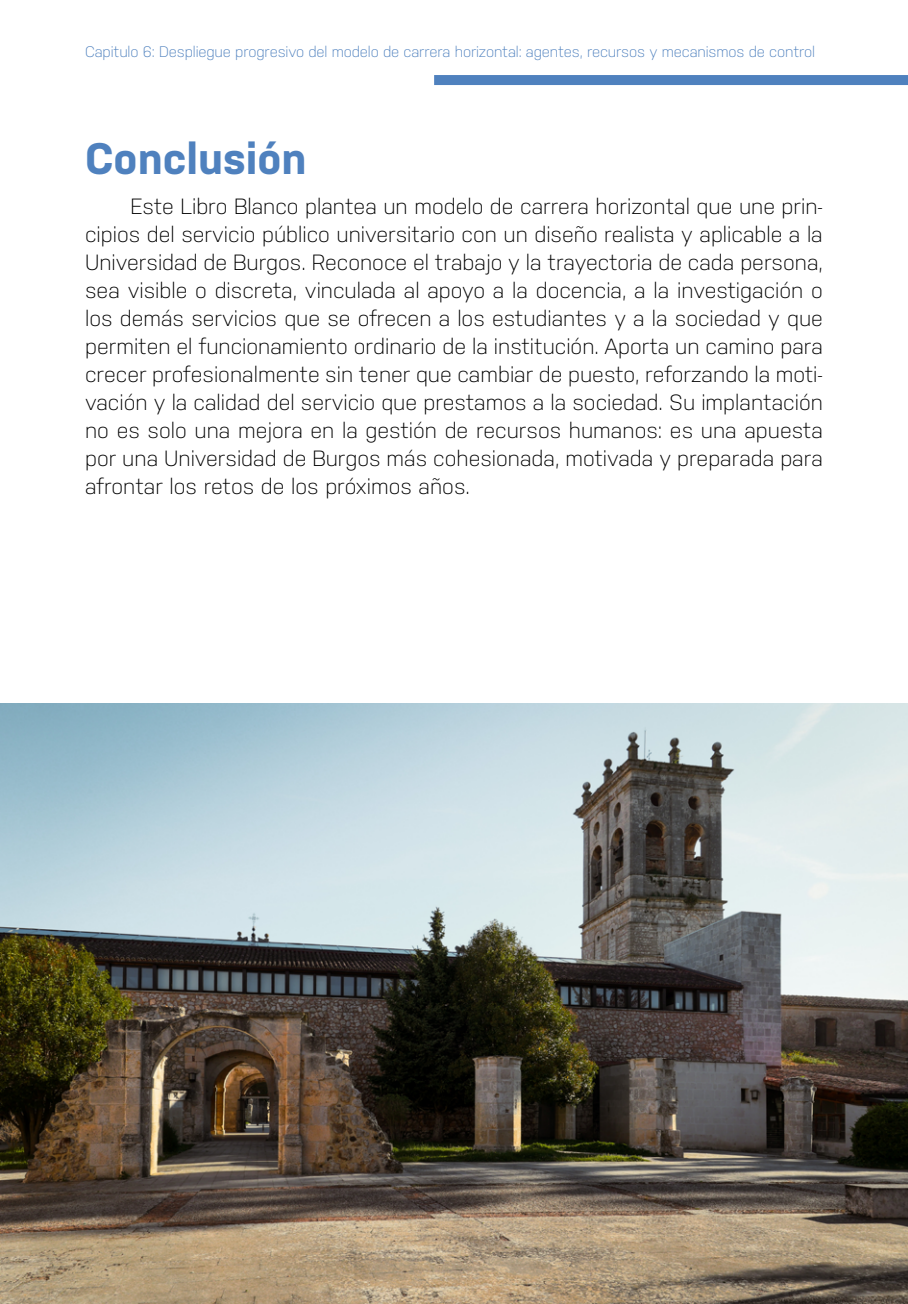
<style>
.page{position:relative;width:908px;height:1304px;background:#fff}
.page>*{position:absolute;margin:0;border:0;box-sizing:border-box;transform-origin:0 0}
.t1{font:700 44px "Nudista";color:#4f81be}
.t2{font:300 22px/28px "Nudista";color:#000;text-align:justify}
.t3{font:300 15.2px "Nudista";letter-spacing:-.01em;color:#4f81be}
</style>
<div class="page">
<div style="left:434px;top:75px;width:473px;height:10px;background:#4f81be"></div>
<img style="left:0;top:704px;width:907px;height:600px">
<p class="t3" style="left:85px;top:43px;width:731px">Capitulo 6: Despliegue progresivo del modelo de carrera horizontal: agentes, recursos y mecanismos de control</p>
<h1 class="t1" style="left:85px;top:134px;width:223px">Conclusión</h1>
<p class="t2" style="left:85px;top:192px;width:739px;text-indent:45px">Este Libro Blanco plantea un modelo de carrera horizontal que une prin&shy;cipios del servicio público universitario con un diseño realista y aplicable a la Universidad de Burgos. Reconoce el trabajo y la trayectoria de cada persona, sea visible o discreta, vinculada al apoyo a la docencia, a la investigación o los demás servicios que se ofrecen a los estudiantes y a la sociedad y que permiten el funcionamiento ordinario de la institución. Aporta un camino para crecer profesionalmente sin tener que cambiar de puesto, reforzando la moti&shy;vación y la calidad del servicio que prestamos a la sociedad. Su implantación no es solo una mejora en la gestión de recursos humanos: es una apuesta por una Universidad de Burgos más cohesionada, motivada y preparada para afrontar los retos de los próximos años.</p>
</div>
